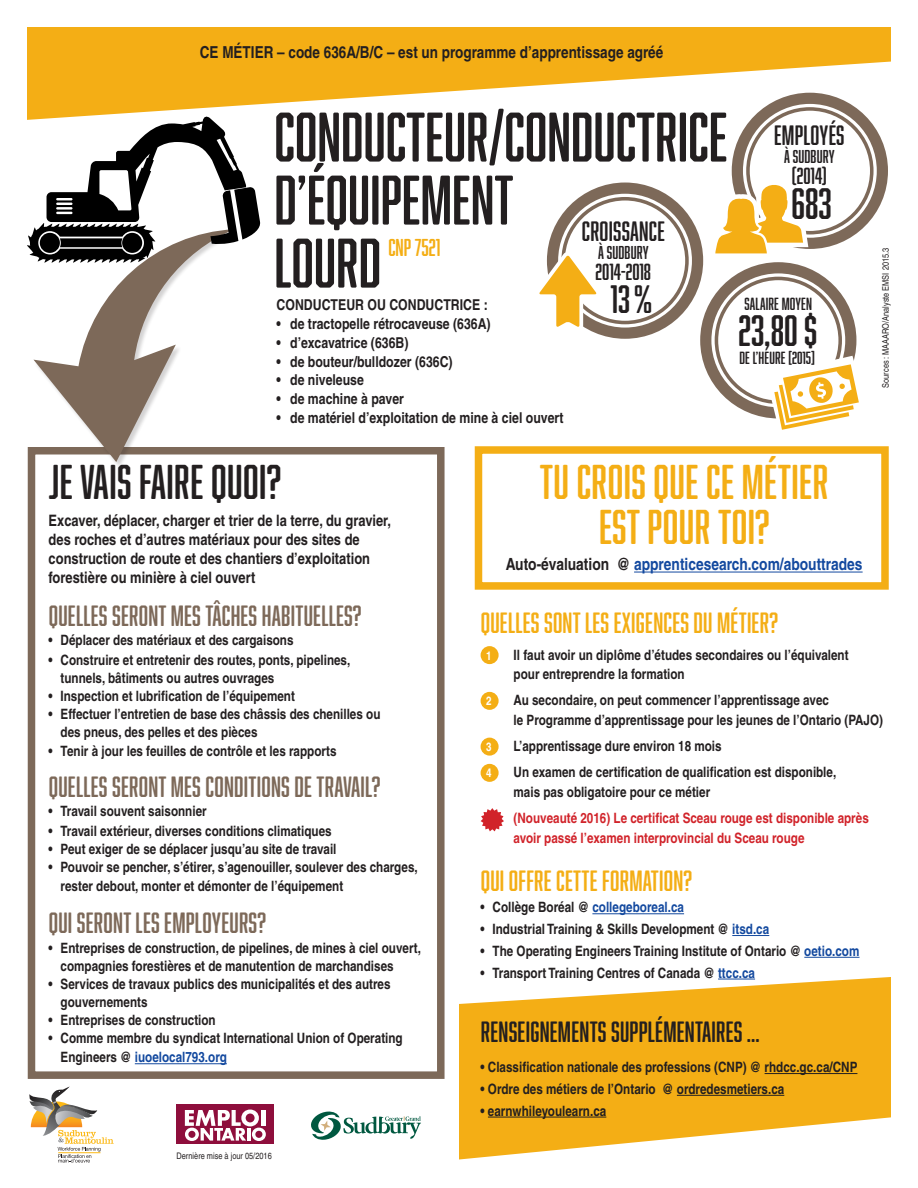
<style>
.page{position:relative;width:918px;height:1188px;background:#fff}
.page>*{position:absolute;margin:0;border:0;box-sizing:border-box;transform-origin:0 0}
.t1{font:64.5px/63px "Abolition Soft";color:#231f20}
.t2{font:45px/45px "Abolition Soft";letter-spacing:.01em;color:#f4ae15;text-align:center}
.t3{font:45px "Abolition Soft";letter-spacing:.01em;color:#231f20}
.t4{font:40.5px "Abolition Soft";color:#231f20}
.t5{font:36.45px "Abolition Soft";color:#231f20}
.t6{font:27px "Abolition Soft";letter-spacing:.01em;color:#7d6959}
.t7{font:27px "Abolition Soft";letter-spacing:.01em;color:#f4ae15}
.t8{font:27px "Abolition Soft";letter-spacing:.01em;color:#231f20}
.t9{font:25.8px "Abolition Soft";letter-spacing:.01em;color:#231f20}
.t10{font:22.5px "Abolition Soft";color:#f4ae15}
.t11{font:21.45px "Abolition Soft";color:#231f20}
.t12{font:17.25px "Abolition Soft";letter-spacing:.01em;color:#231f20}
.Paragraph{font:700 condensed 16.8px "Helvetica";color:#13499f}
.t13{font:700 condensed 16.5px "Helvetica";color:#231f20}
.t14{font:16.2px "Abolition Soft";letter-spacing:.01em;color:#231f20}
.Paragraph_1{font:700 condensed 15.75px/19px "Helvetica";color:#231f20}
.Paragraph_1-2{font:700 condensed 15px "Helvetica";color:#231f20}
.Paragraph-2{font:700 condensed 14.25px/19.5px "Helvetica";color:#231f20}
.Paragraph-3{font:700 condensed 14.25px/19.5px "Helvetica";color:#d1232a}
.Paragraph-4{font:700 condensed 14.25px "Helvetica";color:#13499f}
.t15{font:700 condensed 12px "Helvetica";color:#fff}
.fine_print{font:condensed 9px "Helvetica";color:#231f20}
.s1{color:#13499f}
.s2{color:#231f20}
</style>
<div class="page">
<svg style="left:459px;top:977px;width:432px;height:183px;fill:#f4ae15"></svg>
<div style="left:28px;top:447px;width:417px;height:632px;border:8px solid #7d6959"></div>
<div style="left:475px;top:446px;width:414px;height:144px;border:8px solid #f4ae15"></div>
<hr style="left:135px;top:1063px;width:92px;height:1px;background:#13499f">
<hr style="left:634px;top:572px;width:229px;height:1px;background:#13499f">
<hr style="left:592px;top:913px;width:92px;height:1px;background:#13499f">
<hr style="left:732px;top:935px;width:37px;height:1px;background:#13499f">
<hr style="left:804px;top:957px;width:56px;height:1px;background:#13499f">
<hr style="left:718px;top:979px;width:37px;height:1px;background:#13499f">
<hr style="left:765px;top:1073px;width:92px;height:1px;background:#231f20">
<hr style="left:677px;top:1095px;width:107px;height:1px;background:#231f20">
<hr style="left:488px;top:1117px;width:118px;height:1px;background:#231f20">
<div style="left:481px;top:646px;width:18px;height:18px;background:#f4ae15;border-radius:50%"></div>
<div style="left:481px;top:692px;width:18px;height:18px;background:#f4ae15;border-radius:50%"></div>
<div style="left:481px;top:738px;width:18px;height:18px;background:#f4ae15;border-radius:50%"></div>
<div style="left:481px;top:764px;width:18px;height:18px;background:#f4ae15;border-radius:50%"></div>
<svg style="left:481px;top:808px;width:23px;height:23px"></svg>
<svg style="left:27px;top:27px;width:864px;height:93px;fill:#f4ae15"></svg>
<div style="left:34px;top:229px;width:207px;height:239px;background:#fff"></div>
<svg style="left:33px;top:263px;width:201px;height:199px"></svg>
<svg style="left:29px;top:1086px;width:85px;height:77px"></svg>
<svg style="left:311px;top:1112px;width:110px;height:28px"></svg>
<div style="left:732px;top:93px;width:156px;height:156px;border:18px solid #7d6959;border-radius:50%"></div>
<div style="left:700px;top:262px;width:156px;height:156px;border:18px solid #7d6959;border-radius:50%"></div>
<div style="left:711px;top:273px;width:134px;height:134px;border:3px solid #fff;border-radius:50%"></div>
<svg style="left:770px;top:356px;width:89px;height:74px"></svg>
<svg style="left:715px;top:171px;width:99px;height:83px"></svg>
<div style="left:547px;top:183px;width:156px;height:156px;border:18px solid #7d6959;border-radius:50%"></div>
<div style="left:558px;top:194px;width:134px;height:134px;border:3px solid #fff;border-radius:50%"></div>
<svg style="left:539px;top:245px;width:65px;height:91px"></svg>
<div style="left:176px;top:1104px;width:98px;height:39px;background:#8e0e3c"></div>
<svg style="left:185px;top:1110px;width:81px;height:31px"></svg>
<svg style="left:27px;top:115px;width:234px;height:148px"></svg>
<p class="t13" style="left:200px;top:42px;width:465px">CE MÉTIER – code 636A/B/C – est un programme d’apprentissage agréé</p>
<h1 class="t1" style="left:274px;top:105px;width:455px">CONDUCTEUR/CONDUCTRICE<br>D’ÉQUIPEMENT<br>LOURD</h1>
<h1 class="t9" style="left:582px;top:216px;width:84px">CROISSANCE</h1>
<h1 class="t12" style="left:598px;top:243px;width:52px">À SUDBURY</h1>
<h1 class="t11" style="left:596px;top:260px;width:57px">2014-2018</h1>
<h1 class="t10" style="left:388px;top:235px;width:54px">CNP 7521</h1>
<h1 class="t5" style="left:610px;top:278px;width:43px">13 %</h1>
<p class="Paragraph_1-2" style="left:277px;top:296px;width:213px">CONDUCTEUR OU CONDUCTRICE :</p>
<p class="Paragraph_1-2" style="left:277px;top:315px;width:216px">• de tractopelle rétrocaveuse (636A)</p>
<p class="Paragraph_1-2" style="left:277px;top:333px;width:133px">• d’excavatrice (636B)</p>
<p class="Paragraph_1-2" style="left:277px;top:352px;width:178px">• de bouteur/bulldozer (636C)</p>
<p class="Paragraph_1-2" style="left:277px;top:371px;width:89px">• de niveleuse</p>
<p class="Paragraph_1-2" style="left:277px;top:390px;width:129px">• de machine à paver</p>
<p class="Paragraph_1-2" style="left:277px;top:408px;width:288px">• de matériel d’exploitation de mine à ciel ouvert</p>
<h1 class="t9" style="left:774px;top:120px;width:72px">EMPLOYÉS</h1>
<h1 class="t12" style="left:784px;top:146px;width:52px">À SUDBURY</h1>
<h1 class="t11" style="left:792px;top:163px;width:37px">(2014)</h1>
<p class="t4" style="left:792px;top:180px;width:42px">683</p>
<p class="t14" style="left:745px;top:294px;width:69px">SALAIRE MOYEN</p>
<h1 class="t4" style="left:739px;top:307px;width:81px">23,80 $</h1>
<p class="t14" style="left:739px;top:349px;width:77px">DE L’HEURE [2015]</p>
<p class="fine_print" style="left:881px;top:388px;width:141px;rotate:-90deg">Sources : MAAARO/Analyste EMSI 2015.3</p>
<h2 class="t3" style="left:49px;top:455px;width:234px">JE VAIS FAIRE QUOI?</h2>
<p class="Paragraph_1" style="left:49px;top:511px;width:344px">Excaver, déplacer, charger et trier de la terre, du gravier, des roches et d’autres matériaux pour des sites de construction de route et des chantiers d’exploitation forestière ou minière à ciel ouvert</p>
<h3 class="t6" style="left:49px;top:600px;width:314px">QUELLES SERONT MES TÂCHES HABITUELLES?</h3>
<p class="Paragraph-2" style="left:49px;top:630px;width:247px">• Déplacer des matériaux et des cargaisons</p>
<p class="Paragraph-2" style="left:61px;top:651px;width:291px;line-height:18px;text-indent:-12px">• Construire et entretenir des routes, ponts, pipelines, tunnels, bâtiments ou autres ouvrages</p>
<p class="Paragraph-2" style="left:49px;top:686px;width:248px">• Inspection et lubrification de l’équipement</p>
<p class="Paragraph-2" style="left:61px;top:705px;width:321px;line-height:18px;text-indent:-12px">• Effectuer l’entretien de base des châssis des chenilles ou des pneus, des pelles et des pièces</p>
<p class="Paragraph-2" style="left:49px;top:741px;width:290px">• Tenir à jour les feuilles de contrôle et les rapports</p>
<h3 class="t6" style="left:49px;top:771px;width:333px">QUELLES SERONT MES CONDITIONS DE TRAVAIL?</h3>
<p class="Paragraph-2" style="left:49px;top:801px;width:160px">• Travail souvent saisonnier</p>
<p class="Paragraph-2" style="left:49px;top:821px;width:285px">• Travail extérieur, diverses conditions climatiques</p>
<p class="Paragraph-2" style="left:49px;top:839px;width:289px">• Peut exiger de se déplacer jusqu’au site de travail</p>
<p class="Paragraph-2" style="left:61px;top:857px;width:359px;text-indent:-12px">• Pouvoir se pencher, s’étirer, s’agenouiller, soulever des charges, rester debout, monter et démonter de l’équipement</p>
<h3 class="t6" style="left:49px;top:907px;width:219px">QUI SERONT LES EMPLOYEURS?</h3>
<p class="Paragraph-2" style="left:61px;top:939px;width:362px;line-height:18px;text-indent:-12px">• Entreprises de construction, de pipelines, de mines à ciel ouvert, compagnies forestières et de manutention de marchandises</p>
<p class="Paragraph-2" style="left:61px;top:975px;width:332px;line-height:18px;text-indent:-12px">• Services de travaux publics des municipalités et des autres gouvernements</p>
<p class="Paragraph-2" style="left:49px;top:1010px;width:169px">• Entreprises de construction</p>
<p class="Paragraph-2" style="left:61px;top:1028px;width:344px;text-indent:-12px">• Comme membre du syndicat International Union of Operating<br>Engineers @ <span class="s1">iuoelocal793.org</span></p>
<p class="fine_print" style="left:176px;top:1151px;width:97px">Dernière mise à jour 05/2016</p>
<h2 class="t2" style="left:540px;top:459px;width:290px">TU CROIS QUE CE MÉTIER<br>EST POUR TOI?</h2>
<p class="Paragraph" style="left:506px;top:554px;width:358px"><span class="s2">Auto-évaluation @</span> apprenticesearch.com/abouttrades</p>
<h3 class="t7" style="left:481px;top:607px;width:299px">QUELLES SONT LES EXIGENCES DU MÉTIER?</h3>
<p class="t15" style="left:486px;top:648px;width:7px">1</p>
<p class="Paragraph-2" style="left:514px;top:645px;width:337px">Il faut avoir un diplôme d’études secondaires ou l’équivalent pour entreprendre la formation</p>
<p class="t15" style="left:486px;top:694px;width:7px">2</p>
<p class="Paragraph-2" style="left:514px;top:690px;width:371px">Au secondaire, on peut commencer l’apprentissage avec<br>le Programme d’apprentissage pour les jeunes de l’Ontario (PAJO)</p>
<p class="t15" style="left:486px;top:740px;width:7px">3</p>
<p class="Paragraph-2" style="left:514px;top:736px;width:210px">L’apprentissage dure environ 18 mois</p>
<p class="t15" style="left:486px;top:766px;width:7px">4</p>
<p class="Paragraph-2" style="left:514px;top:762px;width:324px">Un examen de certification de qualification est disponible, mais pas obligatoire pour ce métier</p>
<p class="Paragraph-3" style="left:514px;top:808px;width:357px">(Nouveauté 2016) Le certificat Sceau rouge est disponible après avoir passé l’examen interprovincial du Sceau rouge</p>
<h3 class="t7" style="left:481px;top:865px;width:213px">QUI OFFRE CETTE FORMATION?</h3>
<p class="Paragraph-4" style="left:481px;top:899px;width:205px"><span class="s2">• Collège Boréal @</span> collegeboreal.ca</p>
<p class="Paragraph-2" style="left:481px;top:919px;width:290px">• Industrial Training &amp; Skills Development @ <span class="s1">itsd.ca</span></p>
<p class="Paragraph-2" style="left:481px;top:941px;width:380px">• The Operating Engineers Training Institute of Ontario @ <span class="s1">oetio.com</span></p>
<p class="Paragraph-2" style="left:481px;top:963px;width:276px">• Transport Training Centres of Canada @ <span class="s1">ttcc.ca</span></p>
<h3 class="t8" style="left:481px;top:1016px;width:280px">RENSEIGNEMENTS SUPPLÉMENTAIRES ...</h3>
<p class="Paragraph-2" style="left:481px;top:1057px;width:378px">• Classification nationale des professions (CNP) @ rhdcc.gc.ca/CNP</p>
<p class="Paragraph-2" style="left:481px;top:1079px;width:305px">• Ordre des métiers de l’Ontario @ ordredesmetiers.ca</p>
<p class="Paragraph-2" style="left:481px;top:1101px;width:127px">• earnwhileyoulearn.ca</p>
</div>
